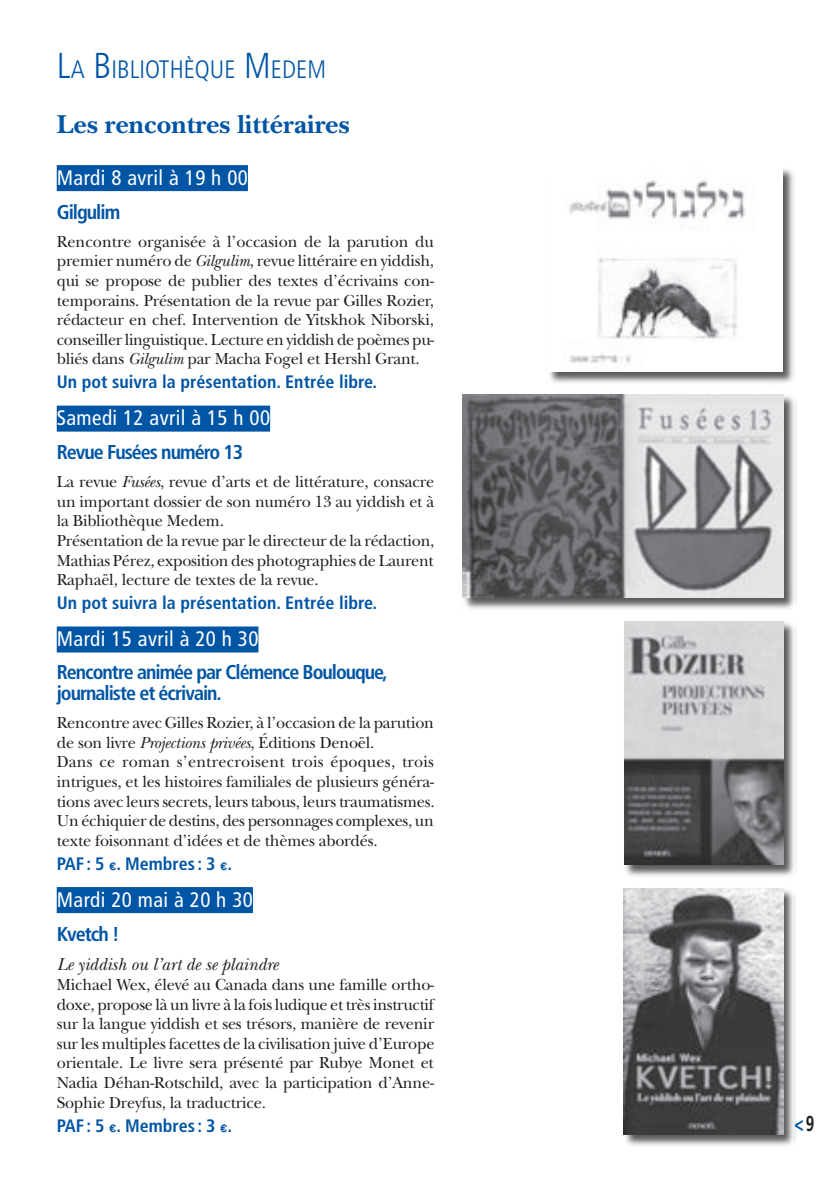
<style>
.page{position:relative;width:840px;height:1191px;background:#fff}
.page>*{position:absolute;margin:0;border:0;box-sizing:border-box;transform-origin:0 0}
.t1{font:700 27px "New Baskerville";color:#0155a5}
.t2{font:300 condensed 25.2px "Frutiger";color:#0155a5}
.t3{font:700 21.6px "Frutiger";color:#0155a5;scale:.71 1}
.t4{font:condensed 21px "Frutiger";letter-spacing:.02em;color:#fff}
.t5{font:700 condensed 20px/21.2px "Frutiger";letter-spacing:-.05em;color:#0155a5}
.t6{font:700 condensed 18px "Frutiger";color:#0155a5}
.t7{font:italic 18px "New Baskerville";color:#231f20}
.t8{font:16.8px/19.6px "New Baskerville";letter-spacing:-.01em;color:#231f20;text-align:justify}
.s1{font-size:36px}
.s2{font-style:italic}
.s3{font-family:"Win Soft Pro";font-weight:500;font-stretch:normal}
.s4{color:#231f20}
</style>
<div class="page">
<div style="left:57px;top:165px;width:191px;height:26px;background:#0155a5"></div>
<div style="left:57px;top:405px;width:213px;height:26px;background:#0155a5"></div>
<div style="left:57px;top:626px;width:201px;height:26px;background:#0155a5"></div>
<div style="left:57px;top:887px;width:196px;height:26px;background:#0155a5"></div>
<div style="left:622px;top:619px;width:173px;height:258px;background:#231f20;opacity:.75"></div>
<img style="left:624px;top:621px;width:158px;height:244px">
<div style="left:460px;top:392px;width:335px;height:219px;background:#231f20;opacity:.75"></div>
<img style="left:462px;top:394px;width:320px;height:203px">
<div style="left:546px;top:166px;width:248px;height:218px;background:#231f20;opacity:.75"></div>
<img style="left:548px;top:167px;width:233px;height:204px">
<div style="left:622px;top:886px;width:173px;height:262px;background:#231f20;opacity:.75"></div>
<img style="left:623px;top:888px;width:159px;height:246px">
<h2 class="t2" style="left:57px;top:55px;width:270px"><span class="s1">L</span>A <span class="s1">B</span>IBLIOTHÈQUE <span class="s1">M</span>EDEM</h2>
<h1 class="t1" style="left:57px;top:109px;width:294px">Les rencontres littéraires</h1>
<p class="t4" style="left:57px;top:165px;width:192px">Mardi 8 avril à 19 h 00</p>
<p class="t5" style="left:57px;top:201px;width:65px">Gilgulim</p>
<p class="t8" style="left:57px;top:232px;width:379px">Rencontre organisée à l’occasion de la parution du premier numéro de <span class="s2">Gilgulim</span>, revue littéraire en yiddish, qui se propose de publier des textes d’écrivains con&shy;temporains. Présentation de la revue par Gilles Rozier, rédacteur en chef. Intervention de Yitskhok Niborski, conseiller linguistique. Lecture en yiddish de poèmes pu&shy;bliés dans <span class="s2">Gilgulim</span> par Macha Fogel et Hershl Grant.</p>
<p class="t6" style="left:57px;top:371px;width:322px">Un pot suivra la présentation. Entrée libre.</p>
<p class="t4" style="left:57px;top:406px;width:215px">Samedi 12 avril à 15 h 00</p>
<p class="t5" style="left:57px;top:441px;width:188px">Revue Fusées numéro 13</p>
<p class="t8" style="left:57px;top:472px;width:379px;text-align:left">La revue <span class="s2">Fusées</span>, revue d’arts et de littérature, consacre un important dossier de son numéro 13 au yiddish et à la Bibliothèque Medem.<br>Présentation de la revue par le directeur de la rédaction, Mathias Pérez, exposition des photographies de Laurent Raphaël, lecture de textes de la revue.</p>
<p class="t6" style="left:57px;top:592px;width:322px">Un pot suivra la présentation. Entrée libre.</p>
<p class="t4" style="left:57px;top:627px;width:203px">Mardi 15 avril à 20 h 30</p>
<p class="t5" style="left:57px;top:661px;width:332px">Rencontre animée par Clémence Boulouque, journaliste et écrivain.</p>
<p class="t8" style="left:57px;top:713px;width:379px;text-align:left">Rencontre avec Gilles Rozier, à l’occasion de la parution de son livre <span class="s2">Projections privées</span>, Éditions Denoël.<br>Dans ce roman s’entrecroisent trois époques, trois intrigues, et les histoires familiales de plusieurs généra&shy;tions avec leurs secrets, leurs tabous, leurs traumatismes.<br>Un échiquier de destins, des personnages complexes, un texte foisonnant d’idées et de thèmes abordés.</p>
<p class="t6" style="left:57px;top:853px;width:177px">PAF : 5 <span class="s3">€</span>. Membres : 3 <span class="s3">€</span>.</p>
<p class="t4" style="left:57px;top:887px;width:197px">Mardi 20 mai à 20 h 30</p>
<p class="t5" style="left:57px;top:923px;width:64px">Kvetch !</p>
<p class="t7" style="left:57px;top:954px;width:223px">Le yiddish ou l’art de se plaindre</p>
<p class="t8" style="left:57px;top:974px;width:379px">Michael Wex, élevé au Canada dans une famille ortho&shy;doxe, propose là un livre à la fois ludique et très instructif sur la langue yiddish et ses trésors, manière de revenir sur les multiples facettes de la civilisation juive d’Europe orientale. Le livre sera présenté par Rubye Monet et Nadia Déhan-Rotschild, avec la participation d’Anne-Sophie Dreyfus, la traductrice.</p>
<p class="t6" style="left:57px;top:1114px;width:177px">PAF : 5 <span class="s3">€</span>. Membres : 3 <span class="s3">€</span>.</p>
<p class="t3" style="left:794px;top:1111px;width:29px">&lt;<span class="s4">9</span></p>
</div>
